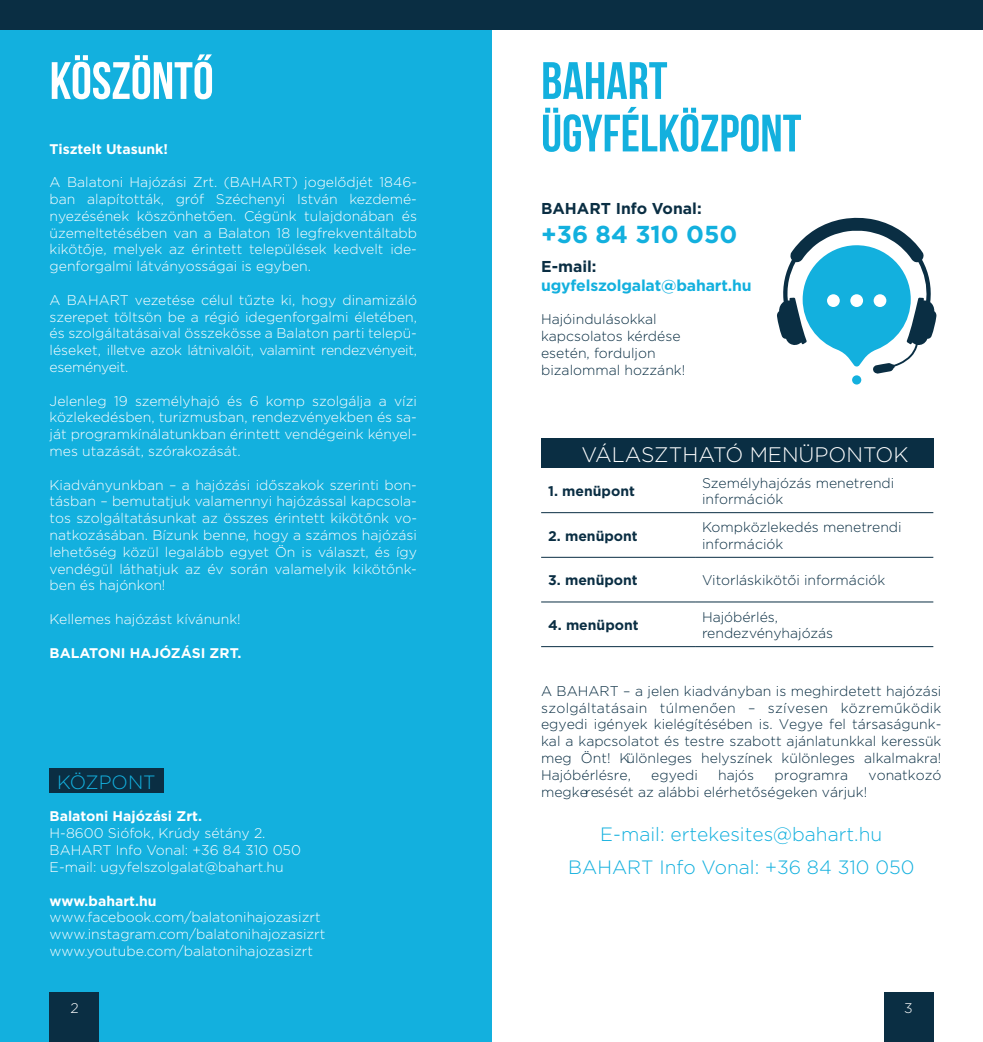
<style>
.page{position:relative;width:983px;height:1042px;background:#fff}
.page>*{position:absolute;margin:0;border:0;box-sizing:border-box;transform-origin:0 0}
.t1{font:700 52.5px/52.5px "Bebas Neue";color:#13b0de}
.t2{font:700 52.5px "Bebas Neue";color:#fff}
.t3{font:700 24.5px "Gotham";color:#13b0de}
.t4{font:300 21px "Gotham";color:#fff}
.t5{font:300 19.25px/33.1px "Gotham";color:#13b0de;text-align:center}
.t6{font:700 15.75px "Gotham";letter-spacing:-.01em;color:#13b0de}
.t7{font:700 15.75px "Gotham";color:#0a2e43}
.t8{font:300 14px/16.8px "Gotham";color:#fff;text-align:justify}
.t9{font:300 14px/16.8px "Gotham";color:#0a2e43}
.t10{font:700 14px "Gotham";color:#fff}
.t11{font:700 14px "Gotham";color:#0a2e43}
</style>
<div class="page">
<hr style="left:541px;top:512px;width:153px;height:1px;background:#0a2e43">
<hr style="left:694px;top:512px;width:239px;height:1px;background:#0a2e43">
<hr style="left:541px;top:557px;width:153px;height:1px;background:#0a2e43">
<hr style="left:694px;top:557px;width:239px;height:1px;background:#0a2e43">
<hr style="left:541px;top:601px;width:153px;height:1px;background:#0a2e43">
<hr style="left:694px;top:601px;width:239px;height:1px;background:#0a2e43">
<hr style="left:541px;top:646px;width:153px;height:1px;background:#0a2e43">
<hr style="left:694px;top:646px;width:239px;height:1px;background:#0a2e43">
<div style="left:0;top:30px;width:491px;height:1012px;background:#13b0de"></div>
<div style="left:50px;top:768px;width:114px;height:25px;background:#0a2e43"></div>
<div style="left:541px;top:438px;width:392px;height:30px;background:#0a2e43"></div>
<svg style="left:777px;top:217px;width:159px;height:167px"></svg>
<div style="left:50px;top:992px;width:49px;height:50px;background:#0a2e43"></div>
<div style="left:883px;top:992px;width:50px;height:50px;background:#0a2e43"></div>
<div style="left:0;top:0;width:491px;height:30px;background:#0a2e43"></div>
<div style="left:491px;top:0;width:491px;height:30px;background:#0a2e43"></div>
<h1 class="t2" style="left:50px;top:52px;width:165px">KÖSZÖNTŐ</h1>
<p class="t10" style="left:50px;top:139px;width:120px">Tisztelt Utasunk!</p>
<p class="t8" style="left:50px;top:173px;width:369px">A Balatoni Hajózási Zrt. (BAHART) jogelődjét 1846- ban alapították, gróf Széchenyi István kezdemé&shy;nyezésének köszönhetően. Cégünk tulajdonában és üzemeltetésében van a Balaton 18 legfrekventáltabb kikötője, melyek az érintett települések kedvelt ide&shy;genforgalmi látványosságai is egyben.</p>
<p class="t8" style="left:50px;top:291px;width:369px">A BAHART vezetése célul tűzte ki, hogy dinamizáló szerepet töltsön be a régió idegenforgalmi életében, és szolgáltatásaival összekösse a Balaton parti telepü&shy;léseket, illetve azok látnivalóit, valamint rendezvényeit, eseményeit.</p>
<p class="t8" style="left:50px;top:392px;width:369px">Jelenleg 19 személyhajó és 6 komp szolgálja a vízi közlekedésben, turizmusban, rendezvényekben és sa&shy;ját programkínálatunkban érintett vendégeink kényel&shy;mes utazását, szórakozását.</p>
<p class="t8" style="left:50px;top:476px;width:369px">Kiadványunkban – a hajózási időszakok szerinti bon&shy;tásban – bemutatjuk valamennyi hajózással kapcsola&shy;tos szolgáltatásunkat az összes érintett kikötőnk vo&shy;natkozásában. Bízunk benne, hogy a számos hajózási lehetőség közül legalább egyet Ön is választ, és így vendégül láthatjuk az év során valamelyik kikötőnk&shy;ben és hajónkon!</p>
<p class="t8" style="left:50px;top:610px;width:193px">Kellemes hajózást kívánunk!</p>
<p class="t10" style="left:50px;top:643px;width:193px">BALATONI HAJÓZÁSI ZRT.</p>
<h3 class="t5" style="left:57px;top:765px;width:100px">KÖZPONT</h3>
<p class="t10" style="left:50px;top:807px;width:154px">Balatoni Hajózási Zrt.</p>
<p class="t8" style="left:50px;top:824px;width:253px;text-align:left">H-8600 Siófok, Krúdy sétány 2.<br>BAHART Info Vonal: +36 84 310 050<br>E-mail: ugyfelszolgalat@bahart.hu</p>
<p class="t10" style="left:50px;top:891px;width:108px">www.bahart.hu</p>
<p class="t8" style="left:50px;top:908px;width:277px;text-align:left">www.facebook.com/balatonihajozasizrt www.instagram.com/balatonihajozasizrt www.youtube.com/balatonihajozasizrt</p>
<p class="t8" style="left:70px;top:999px;width:10px">2</p>
<h1 class="t1" style="left:541px;top:54px;width:262px">BAHART<br>ÜGYFÉLKÖZPONT</h1>
<p class="t7" style="left:541px;top:197px;width:162px">BAHART Info Vonal:</p>
<h2 class="t3" style="left:541px;top:218px;width:198px">+36 84 310 050</h2>
<p class="t7" style="left:541px;top:256px;width:57px">E-mail:</p>
<p class="t6" style="left:541px;top:275px;width:212px">ugyfelszolgalat@bahart.hu</p>
<p class="t9" style="left:541px;top:311px;width:146px">Hajóindulásokkal kapcsolatos kérdése esetén, forduljon bizalommal hozzánk!</p>
<h3 class="t4" style="left:581px;top:441px;width:328px">VÁLASZTHATÓ MENÜPONTOK</h3>
<p class="t11" style="left:548px;top:482px;width:88px">1. menüpont</p>
<p class="t9" style="left:701px;top:474px;width:194px">Személyhajózás menetrendi információk</p>
<p class="t11" style="left:548px;top:526px;width:91px">2. menüpont</p>
<p class="t9" style="left:701px;top:518px;width:201px">Kompközlekedés menetrendi információk</p>
<p class="t11" style="left:548px;top:571px;width:91px">3. menüpont</p>
<p class="t9" style="left:701px;top:571px;width:185px">Vitorláskikötői információk</p>
<p class="t11" style="left:548px;top:616px;width:92px">4. menüpont</p>
<p class="t9" style="left:701px;top:608px;width:133px">Hajóbérlés, rendezvényhajózás</p>
<p class="t9" style="left:541px;top:682px;width:402px;text-align:justify">A BAHART – a jelen kiadványban is meghirdetett hajózási szolgáltatásain túlmenően – szívesen közreműködik egyedi igények kielégítésében is. Vegye fel társaságunk&shy;kal a kapcsolatot és testre szabott ajánlatunkkal keressük meg Önt! Különleges helyszínek különleges alkalmakra!<br>Hajóbérlésre,</p>
<p class="t9" style="left:651px;top:766px;width:48px">egyedi</p>
<p class="t9" style="left:718px;top:766px;width:38px">hajós</p>
<p class="t9" style="left:774px;top:766px;width:75px">programra</p>
<p class="t9" style="left:868px;top:766px;width:74px">vonatkozó</p>
<p class="t9" style="left:541px;top:783px;width:327px">megkeresését az alábbi elérhetőségeken várjuk!</p>
<h3 class="t5" style="left:568px;top:817px;width:347px">E-mail: ertekesites@bahart.hu<br>BAHART Info Vonal: +36 84 310 050</h3>
<p class="t8" style="left:904px;top:999px;width:10px">3</p>
</div>
